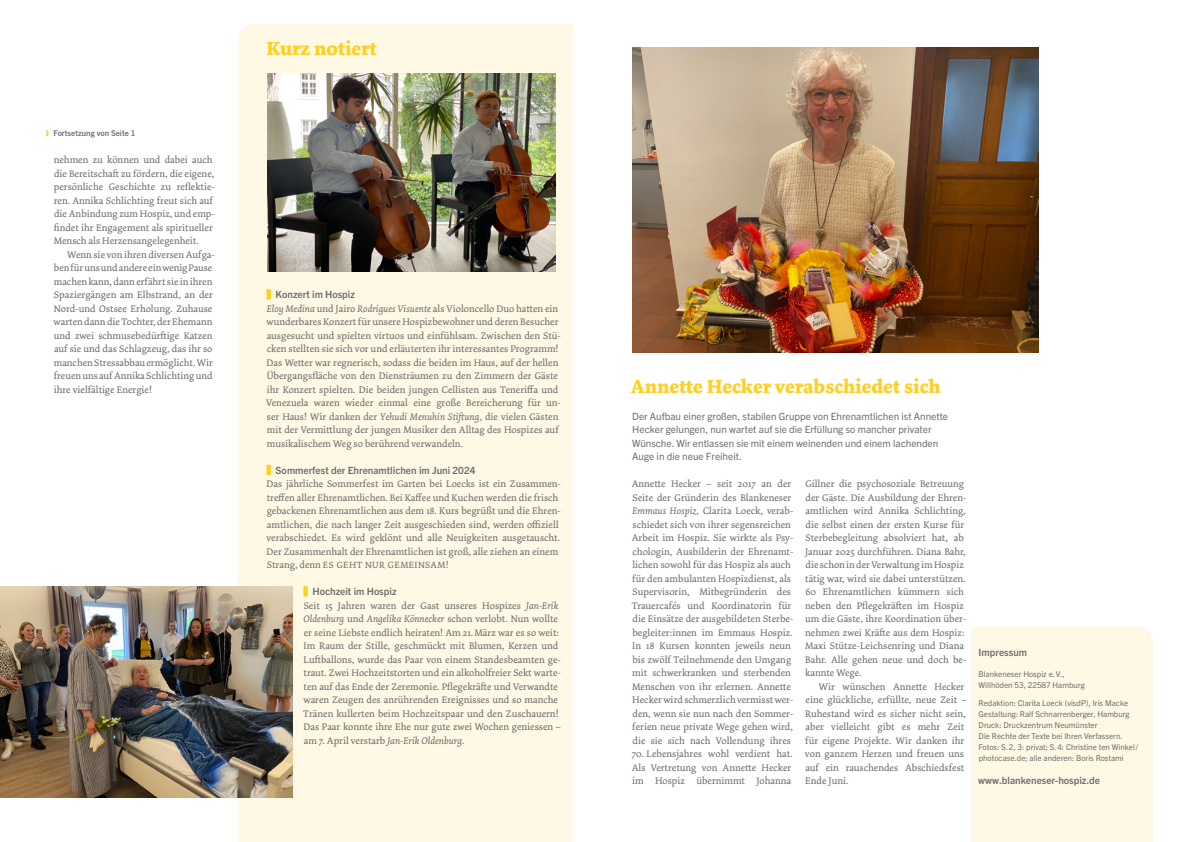
<style>
.page{position:relative;width:1191px;height:842px;background:#fff}
.page>*{position:absolute;margin:0;border:0;box-sizing:border-box;transform-origin:0 0}
.überschrift_1{font:700 20px "Dolly Pro";color:#ffcf21}
.body_stumpf{font:10px/13.5px "Dolly Pro";color:#706f6f}
.body_stumpf--eng{font:10px/13.5px "Dolly Pro";color:#706f6f}
.body_eingezogen--eng{font:10px/13.5px "Dolly Pro";color:#706f6f}
.subtext{font:10px/13.5px "Trade Gothic Next LT Pro";color:#706f6f}
.überschrift_kurznotiert{font:700 10px "Trade Gothic Next LT Pro";color:#706f6f}
.subtext-2{font:700 10px "Trade Gothic Next LT Pro";color:#706f6f}
.body_stumpf-2{font:9.5px "Dolly Pro";letter-spacing:.05em;color:#706f6f}
.bilunterschrift{font:8px/11px "Trade Gothic Next LT Pro";color:#706f6f}
.bilunterschrift-2{font:700 8px "Trade Gothic Next LT Pro";color:#706f6f}
.s1{color:#ffcf21}
.s2{font-style:italic}
.s3{font-size:10px}
</style>
<div class="page">
<div style="left:971px;top:626px;width:181px;height:216px;background:#fff8e5"></div>
<div style="left:238px;top:24px;width:335px;height:818px;background:#fff8e5"></div>
<svg style="left:266px;top:289px;width:5px;height:11px"></svg>
<svg style="left:266px;top:464px;width:5px;height:11px"></svg>
<svg style="left:303px;top:586px;width:5px;height:11px"></svg>
<img style="left:267px;top:73px;width:288px;height:198px">
<img style="left:0;top:587px;width:292px;height:211px">
<img style="left:632px;top:48px;width:406px;height:304px">
<p class="bilunterschrift-2" style="left:46px;top:128px;width:91px"><span class="s1">❱</span> Fortsetzung von Seite 1</p>
<p class="body_stumpf--eng" style="left:54px;top:153px;width:163px">nehmen zu können und dabei auch die Bereitschaft zu fördern, die eigene, persönliche Geschichte zu reflektie&shy;ren. Annika Schlichting freut sich auf die Anbindung zum Hospiz, und emp&shy;findet ihr Engagement als spiritueller Mensch als Herzensangelegenheit.</p>
<h2 class="body_eingezogen--eng" style="left:54px;top:248px;width:163px;text-indent:14px">Wenn sie von ihren diversen Aufga&shy;ben für uns und andere ein wenig Pause machen kann, dann erfährt sie in ihren Spaziergängen am Elbstrand, an der Nord-und Ostsee Erholung. Zuhause warten dann die Tochter, der Ehemann und zwei schmusebedürftige Katzen auf sie und das Schlagzeug, das ihr so manchen Stressabbau ermöglicht. Wir freuen uns auf Annika Schlichting und ihre vielfältige Energie!</h2>
<p class="überschrift_1" style="left:266px;top:36px;width:112px">Kurz notiert</p>
<p class="überschrift_kurznotiert" style="left:276px;top:288px;width:81px">Konzert im Hospiz</p>
<p class="body_stumpf" style="left:266px;top:302px;width:296px"><span class="s2">Eloy Medina</span> und Jairo <span class="s2">Rodrigues Visuente</span> als Violoncello Duo hatten ein wunderbares Konzert für unsere Hospizbewohner und deren Besucher ausgesucht und spielten virtuos und einfühlsam. Zwischen den Stü&shy;cken stellten sie sich vor und erläuterten ihr interessantes Programm!<br>Das Wetter war regnerisch, sodass die beiden im Haus, auf der hellen Übergangsfläche von den Diensträumen zu den Zimmern der Gäste ihr Konzert spielten. Die beiden jungen Cellisten aus Teneriffa und Venezuela waren wieder einmal eine große Bereicherung für un&shy;ser Haus! Wir danken der <span class="s2">Yehudi Menuhin Stiftung,</span> die vielen Gästen mit der Vermittlung der jungen Musiker den Alltag des Hospizes auf musikalischem Weg so berührend verwandeln.</p>
<p class="überschrift_kurznotiert" style="left:276px;top:463px;width:201px">Sommerfest der Ehrenamtlichen im Juni 2024</p>
<p class="body_stumpf" style="left:267px;top:477px;width:296px">Das jährliche Sommerfest im Garten bei Loecks ist ein Zusammen&shy;treffen aller Ehrenamtlichen. Bei Kaffee und Kuchen werden die frisch gebackenen Ehrenamtlichen aus dem 18. Kurs begrüßt und die Ehren&shy;amtlichen, die nach langer Zeit ausgeschieden sind, werden offiziell verabschiedet. Es wird geklönt und alle Neuigkeiten ausgetauscht.<br>Der Zusammenhalt der Ehrenamtlichen ist groß, alle ziehen an einem</p>
<p class="body_stumpf-2" style="left:267px;top:559px;width:183px"><span class="s3">Strang, denn</span> ES GEHT NUR GEMEINSAM!</p>
<p class="überschrift_kurznotiert" style="left:312px;top:585px;width:86px">Hochzeit im Hospiz</p>
<p class="body_stumpf" style="left:303px;top:599px;width:259px">Seit 15 Jahren waren der Gast unseres Hospizes <span class="s2">Jan-Erik Oldenburg</span> und <span class="s2">Angelika Könnecker</span> schon verlobt. Nun wollte er seine Liebste endlich heiraten! Am 21.März war es so weit:<br>Im Raum der Stille, geschmückt mit Blumen, Kerzen und Luftballons, wurde das Paar von einem Standesbeamten ge&shy;traut. Zwei Hochzeitstorten und ein alkoholfreier Sekt warte&shy;ten auf das Ende der Zeremonie. Pflegekräfte und Verwandte waren Zeugen des anrührenden Ereignisses und so manche Tränen kullerten beim Hochzeitspaar und den Zuschauern!<br>Das Paar konnte ihre Ehe nur gute zwei Wochen geniessen – am 7. April verstarb <span class="s2">Jan-Erik Oldenburg.</span></p>
<p class="überschrift_1" style="left:630px;top:373px;width:311px">Annette Hecker verabschiedet sich</p>
<p class="subtext" style="left:632px;top:409px;width:318px">Der Aufbau einer großen, stabilen Gruppe von Ehrenamtlichen ist Annette Hecker gelungen, nun wartet auf sie die Erfüllung so mancher privater Wünsche. Wir entlassen sie mit einem weinenden und einem lachenden Auge in die neue Freiheit.</p>
<h2 class="body_stumpf--eng" style="left:631px;top:477px;width:163px">Annette Hecker – seit 2017 an der Seite der Gründerin des Blankeneser <span class="s2">Emmaus Hospiz,</span> Clarita Loeck, verab&shy;schiedet sich von ihrer segensreichen Arbeit im Hospiz. Sie wirkte als Psy&shy;chologin, Ausbilderin der Ehrenamt&shy;lichen sowohl für das Hospiz als auch für den ambulanten Hospizdienst, als Supervisorin, Mitbegründerin des Trauercafés und Koordinatorin für die Einsätze der ausgebildeten Sterbe&shy;begleiter:innen im Emmaus Hospiz.<br>In 18 Kursen konnten jeweils neun bis zwölf Teilnehmende den Umgang mit schwerkranken und sterbenden Menschen von ihr erlernen. Annette Hecker wird schmerzlich vermisst wer&shy;den, wenn sie nun nach den Sommer&shy;ferien neue private Wege gehen wird, die sie sich nach Vollendung ihres</h2>
<h2 class="body_stumpf--eng" style="left:632px;top:747px;width:162px">70. Lebensjahres wohl verdient hat.<br>Als Vertretung von Annette Hecker im Hospiz übernimmt Johanna</h2>
<h2 class="body_stumpf--eng" style="left:805px;top:477px;width:163px">Gillner die psychosoziale Betreuung der Gäste. Die Ausbildung der Ehren&shy;amtlichen wird Annika Schlichting, die selbst einen der ersten Kurse für Sterbebegleitung absolviert hat, ab Januar 2025 durchführen. Diana Bahr, die schon in der Verwaltung im Hospiz tätig war, wird sie dabei unterstützen.<br>60 Ehrenamtlichen kümmern sich neben den Pflegekräften im Hospiz um die Gäste, ihre Koordination über&shy;nehmen zwei Kräfte aus dem Hospiz:<br>Maxi Stütze-Leichsenring und Diana Bahr. Alle gehen neue und doch be&shy;kannte Wege.</h2>
<h2 class="body_eingezogen--eng" style="left:805px;top:680px;width:163px;text-indent:14px">Wir wünschen Annette Hecker eine glückliche, erfüllte, neue Zeit –<br>Ruhestand wird es sicher nicht sein, aber vielleicht gibt es mehr Zeit für eigene Projekte. Wir danken ihr von ganzem Herzen und freuen uns auf ein rauschendes Abschiedsfest<br>Ende Juni.</h2>
<p class="überschrift_kurznotiert" style="left:978px;top:645px;width:50px">Impressum</p>
<p class="bilunterschrift" style="left:978px;top:668px;width:108px">Blankeneser Hospiz e.V.,<br>Willhöden 53, 22587 Hamburg</p>
<p class="bilunterschrift" style="left:978px;top:697px;width:153px">Redaktion: Clarita Loeck (visdP), Iris Macke<br>Gestaltung: Ralf Schnarrenberger, Hamburg</p>
<p class="bilunterschrift" style="left:978px;top:719px;width:120px">Druck: Druckzentrum Neumünster</p>
<p class="bilunterschrift" style="left:978px;top:730px;width:146px">Die Rechte der Texte bei Ihren Verfassern.</p>
<p class="bilunterschrift" style="left:978px;top:741px;width:161px">Fotos: S.2, 3: privat; S.4: Christine ten Winkel/ photocase.de; alle anderen: Boris Rostami</p>
<p class="subtext-2" style="left:978px;top:774px;width:123px">www.blankeneser-hospiz.de</p>
</div>
